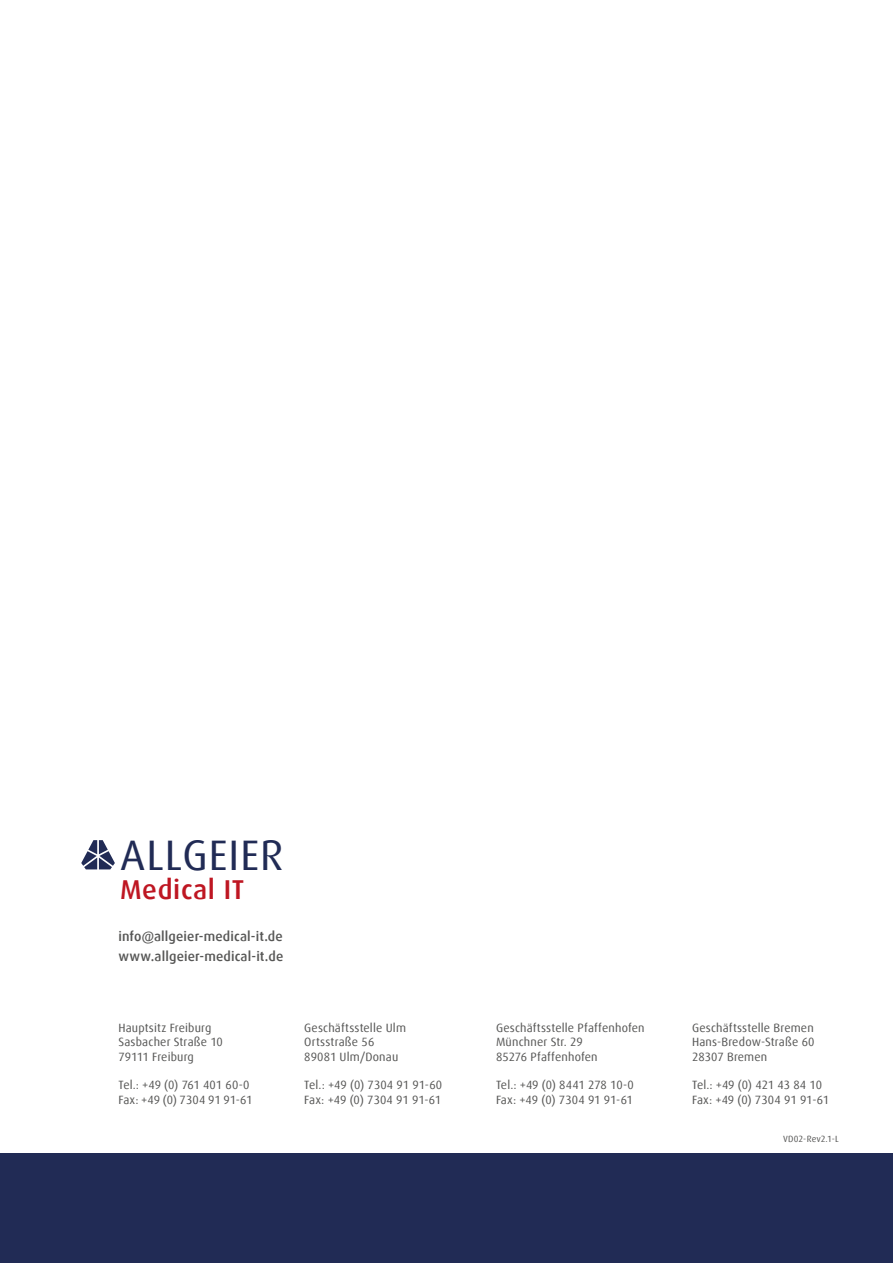
<style>
.page{position:relative;width:893px;height:1263px;background:#fff}
.page>*{position:absolute;margin:0;border:0;box-sizing:border-box;transform-origin:0 0}
.t1{font:42.6px "Dax Offc";letter-spacing:.025em;color:#212b55}
.t2{font:500 27.3px "Dax Offc";letter-spacing:.025em;color:#be1622}
.t3{font:500 13.5px/19.5px "Dax Offc";letter-spacing:.01em;color:#575756}
.t4{font:12px/14.4px "Dax Offc";letter-spacing:.01em;color:#575756}
.t5{font:9px "Dax Offc";letter-spacing:.015em;color:#575756}
</style>
<div class="page">
<div style="left:0;top:1154px;width:893px;height:109px;background:#212b55"></div>
<svg style="left:81px;top:840px;width:34px;height:29px"></svg>
<h1 class="t1" style="left:120px;top:828px;width:165px">ALLGEIER</h1>
<h2 class="t2" style="left:120px;top:872px;width:126px">Medical IT</h2>
<p class="t3" style="left:118px;top:927px;width:166px">info@allgeier-medical-it.de www.allgeier-medical-it.de</p>
<p class="t4" style="left:118px;top:1021px;width:106px">Hauptsitz Freiburg<br>Sasbacher Straße 10<br>79111 Freiburg</p>
<p class="t4" style="left:118px;top:1078px;width:136px">Tel.: +49 (0) 761 401 60-0<br>Fax: +49 (0) 7304 91 91-61</p>
<p class="t4" style="left:304px;top:1021px;width:103px">Geschäftsstelle Ulm<br>Ortsstraße 56<br>89081 Ulm/Donau</p>
<p class="t4" style="left:304px;top:1078px;width:139px">Tel.: +49 (0) 7304 91 91-60<br>Fax: +49 (0) 7304 91 91-61</p>
<p class="t4" style="left:496px;top:1021px;width:150px">Geschäftsstelle Pfaffenhofen<br>Münchner Str. 29<br>85276 Pfaffenhofen</p>
<p class="t4" style="left:496px;top:1078px;width:139px">Tel.: +49 (0) 8441 278 10-0<br>Fax: +49 (0) 7304 91 91-61</p>
<p class="t4" style="left:692px;top:1021px;width:124px;text-align:justify">Geschäftsstelle Bremen Hans-Bredow-Straße 60<br>28307 Bremen</p>
<p class="t4" style="left:692px;top:1078px;width:138px">Tel.: +49 (0) 421 43 84 10<br>Fax: +49 (0) 7304 91 91-61</p>
<p class="t5" style="left:783px;top:1133px;width:57px">VD02-Rev2.1-L</p>
</div>
